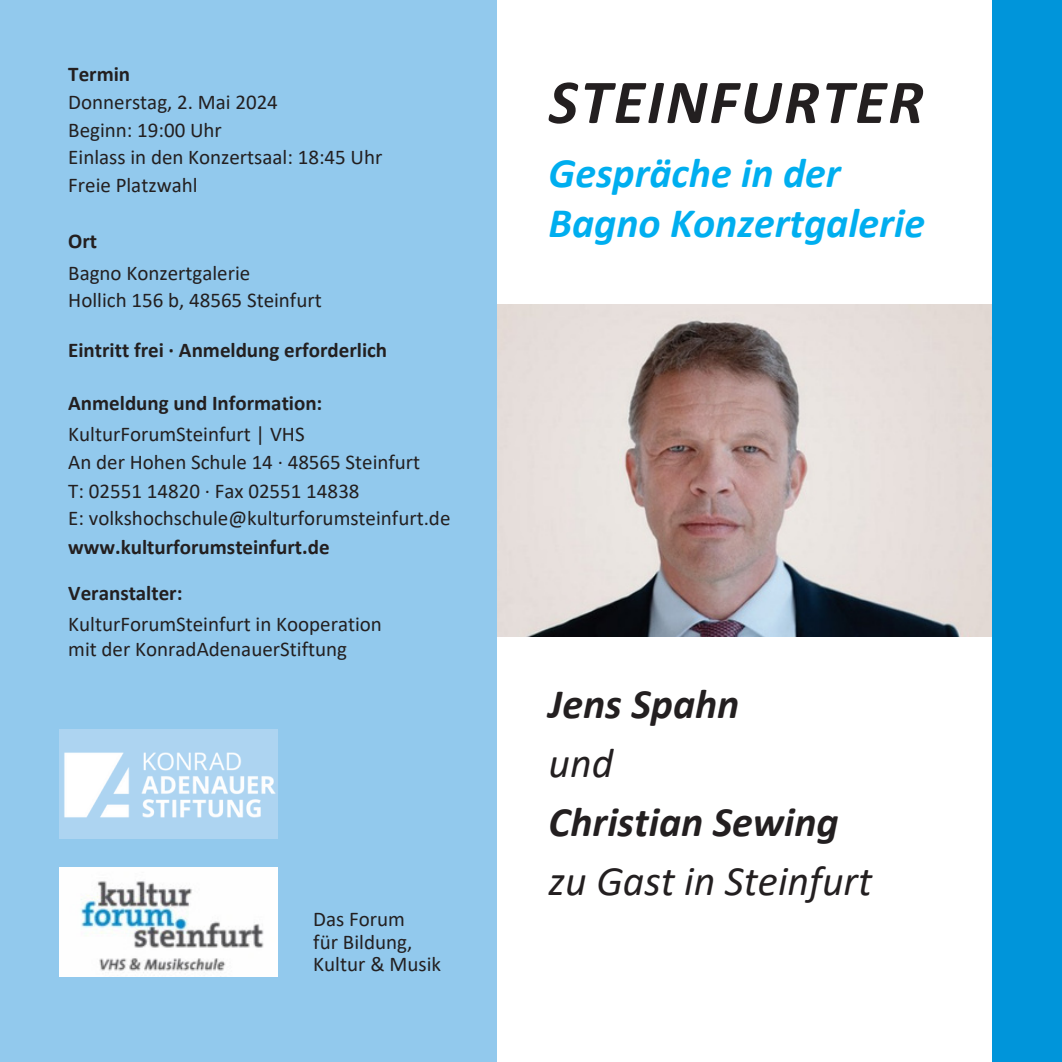
<style>
.page{position:relative;width:1062px;height:1062px;background:#fff}
.page>*{position:absolute;margin:0;border:0;box-sizing:border-box;transform-origin:0 0}
.t1{font:italic 700 63px "Calibri";letter-spacing:.035em;color:#231f20}
.t2{font:italic 700 42px/59.1px "Calibri";color:#231f20}
.t3{font:italic 700 42px/49.9px "Calibri";color:#00aeef}
.t4{font:21px/22.4px "Calibri";color:#231f20}
.t5{font:700 21px "Calibri";color:#231f20}
.s1{font-weight:400}
</style>
<div class="page">
<img style="left:496px;top:305px;width:496px;height:332px">
<div style="left:1px;top:0;width:495px;height:1062px;background:#92c9ed"></div>
<img style="left:60px;top:881px;width:217px;height:95px">
<div style="left:992px;top:0;width:70px;height:1062px;background:#0095da"></div>
<img style="left:0;top:688px;width:278px;height:193px">
<p class="t5" style="left:68px;top:66px;width:63px">Termin</p>
<p class="t4" style="left:68px;top:92px;width:211px">Donnerstag, 2. Mai 2024</p>
<p class="t4" style="left:68px;top:120px;width:155px">Beginn: 19:00 Uhr</p>
<p class="t4" style="left:68px;top:148px;width:316px">Einlass in den Konzertsaal: 18:45 Uhr</p>
<p class="t4" style="left:68px;top:175px;width:131px">Freie Platzwahl</p>
<p class="t5" style="left:68px;top:232px;width:30px">Ort</p>
<p class="t4" style="left:68px;top:263px;width:183px">Bagno Konzertgalerie</p>
<p class="t4" style="left:68px;top:291px;width:255px">Hollich 156 b, 48565 Steinfurt</p>
<p class="t5" style="left:68px;top:341px;width:320px">Eintritt frei · Anmeldung erforderlich</p>
<p class="t5" style="left:68px;top:394px;width:256px">Anmeldung und Information:</p>
<p class="t4" style="left:68px;top:425px;width:238px">KulturForumSteinfurt | VHS</p>
<p class="t4" style="left:68px;top:452px;width:353px">An der Hohen Schule 14 · 48565 Steinfurt</p>
<p class="t4" style="left:68px;top:481px;width:293px">T: 02551 14820 · Fax 02551 14838</p>
<p class="t4" style="left:68px;top:509px;width:384px">E: volkshochschule@kulturforumsteinfurt.de</p>
<p class="t5" style="left:68px;top:538px;width:263px">www.kulturforumsteinfurt.de</p>
<p class="t5" style="left:68px;top:584px;width:116px">Veranstalter:</p>
<p class="t4" style="left:68px;top:615px;width:315px">KulturForumSteinfurt in Kooperation</p>
<h1 class="t4" style="left:68px;top:640px;width:280px">mit der KonradAdenauerStiftung</h1>
<p class="t4" style="left:313px;top:910px;width:93px">Das Forum</p>
<p class="t4" style="left:313px;top:932px;width:129px">für Bildung,<br>Kultur &amp; Musik</p>
<h3 class="t1" style="left:549px;top:76px;width:376px">STEINFURTER</h3>
<p class="t3" style="left:549px;top:152px;width:378px">Gespräche in der<br>Bagno Konzertgalerie</p>
<h2 class="t2" style="left:549px;top:677px;width:325px">Jens Spahn<br><span class="s1">und<br></span>Christian Sewing <span class="s1">zu Gast in Steinfurt</span></h2>
</div>
